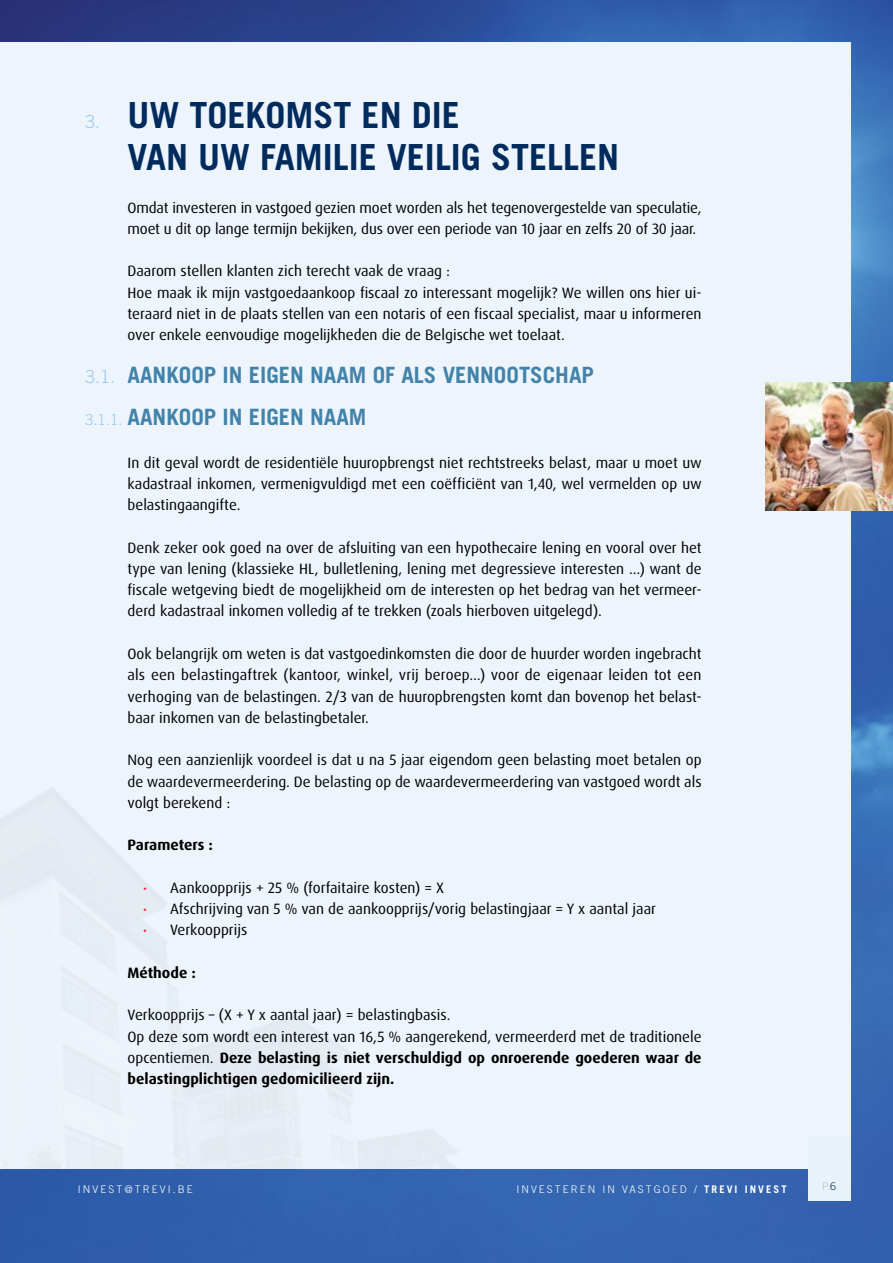
<style>
.page{position:relative;width:893px;height:1263px;background:#fff}
.page>*{position:absolute;margin:0;border:0;box-sizing:border-box;transform-origin:0 0}
.t1{font:700 36px/42.5px "Trade Gothic";color:#002b5c}
.t2{font:700 22.5px "Trade Gothic";color:#4283aa}
.t3{font:15px/21.3px "Dax OT";color:#000;text-align:justify}
.t4{font:700 15px "Dax OT";color:#000}
.t5{font:300 10.5px "Trade Gothic";letter-spacing:.2em;color:#fff}
.t6{font:700 10.5px "Trade Gothic";letter-spacing:.2em;color:#fff}
.t7{font:300 10.5px "Trade Gothic";color:#b8c4bc}
.s1{font-weight:300;font-size:18px;color:#9dcbec}
.s2{font-weight:300;font-size:15px;color:#9dcbec}
.s3{font-size:12px;color:#ed1d24}
.s4{font-weight:700}
.s5{font-weight:300}
.s6{color:#002b5c}
</style>
<div class="page">
<img style="left:0;top:0;width:893px;height:1263px">
<div style="left:0;top:43px;width:850px;height:1126px;background:#edf4fb"></div>
<div style="left:808px;top:1137px;width:42px;height:64px;background:#e9f1fa"></div>
<img style="left:765px;top:383px;width:128px;height:127px">
<h1 class="t1" style="left:128px;top:93px;width:493px;text-indent:-43px"><span class="s1">3.</span> UW TOEKOMST EN DIE<br>VAN UW FAMILIE VEILIG STELLEN</h1>
<p class="t3" style="left:128px;top:197px;width:576px">Omdat investeren in vastgoed gezien moet worden als het tegenovergestelde van speculatie, moet u dit op lange termijn bekijken, dus over een periode van 10 jaar en zelfs 20 of 30 jaar.</p>
<p class="t3" style="left:128px;top:261px;width:576px;text-align:left">Daarom stellen klanten zich terecht vaak de vraag :<br>Hoe maak ik mijn vastgoedaankoop fiscaal zo interessant mogelijk? We willen ons hier ui&shy;teraard niet in de plaats stellen van een notaris of een fiscaal specialist, maar u informeren over enkele eenvoudige mogelijkheden die de Belgische wet toelaat.</p>
<h2 class="t2" style="left:85px;top:361px;width:107px"><span class="s1">3.1.</span> AANKOOP</h2>
<h2 class="t2" style="left:223px;top:361px;width:38px">IN EIGEN</h2>
<h2 class="t2" style="left:310px;top:361px;width:15px">NAAM</h2>
<h2 class="t2" style="left:373px;top:361px;width:41px">OF ALS</h2>
<h2 class="t2" style="left:443px;top:361px;width:14px">VENNOOTSCHAP</h2>
<h2 class="t2" style="left:85px;top:403px;width:107px"><span class="s2">3.1.1.</span> AANKOOP</h2>
<h2 class="t2" style="left:223px;top:403px;width:38px">IN EIGEN</h2>
<h2 class="t2" style="left:310px;top:403px;width:15px">NAAM</h2>
<p class="t3" style="left:128px;top:452px;width:576px">I n dit geval wordt de residentiële huuropbrengst niet rechtstreeks belast, maar u moet uw kadastraal inkomen, vermenigvuldigd met een coëfficiënt van 1,40, wel vermelden op uw belastingaangifte.</p>
<p class="t3" style="left:128px;top:537px;width:576px">Denk zeker ook goed na over de afsluiting van een hypothecaire lening en vooral over het type van lening (klassieke HL, bulletlening, lening met degressieve interesten …) want de fiscale wetgeving biedt de mogelijkheid om de interesten op het bedrag van het vermeer&shy;derd kadastraal inkomen volledig af te trekken (zoals hierboven uitgelegd).</p>
<p class="t3" style="left:128px;top:643px;width:576px">Ook belangrijk om weten is dat vastgoedinkomsten die door de huurder worden ingebracht als een belastingaftrek (kantoor, winkel, vrij beroep…) voor de eigenaar leiden tot een verhoging van de belastingen. 2/3 van de huuropbrengsten komt dan bovenop het belast&shy;baar inkomen van de belastingbetaler.</p>
<p class="t3" style="left:128px;top:749px;width:576px">Nog een aanzienlijk voordeel is dat u na 5 jaar eigendom geen belasting moet betalen op de waardevermeerdering. De belasting op de waardevermeerdering van vastgoed wordt als volgt berekend :</p>
<p class="t4" style="left:128px;top:835px;width:87px">Parameters :</p>
<p class="t3" style="left:143px;top:877px;width:303px"><span class="s3">•</span> Aankoopprijs + 25 % (forfaitaire kosten) = X</p>
<p class="t3" style="left:143px;top:898px;width:514px"><span class="s3">•</span> Afschrijving van 5 % van de aankoopprijs/vorig belastingjaar = Y x aantal jaar</p>
<p class="t3" style="left:143px;top:920px;width:106px"><span class="s3">•</span> Verkoopprijs</p>
<p class="t4" style="left:128px;top:963px;width:70px">Méthode :</p>
<p class="t3" style="left:128px;top:1005px;width:576px;text-align:left">Verkoopprijs – (X + Y x aantal jaar) = belastingbasis.<br>Op deze som wordt een interest van 16,5 % aangerekend, vermeerderd met de traditionele opcentiemen. <span class="s4">Deze belasting is niet verschuldigd op onroerende goederen waar de belastingplichtigen gedomicilieerd zijn.</span></p>
<p class="t5" style="left:78px;top:1182px;width:116px">INVEST@TREVI.BE</p>
<p class="t5" style="left:516px;top:1182px;width:8px">INVESTEREN</p>
<p class="t5" style="left:602px;top:1182px;width:7px">IN</p>
<p class="t6" style="left:622px;top:1182px;width:166px"><span class="s5">VAST GOE D /</span> TREVI INVEST</p>
<p class="t7" style="left:822px;top:1180px;width:15px">P.<span class="s6">6</span></p>
</div>
